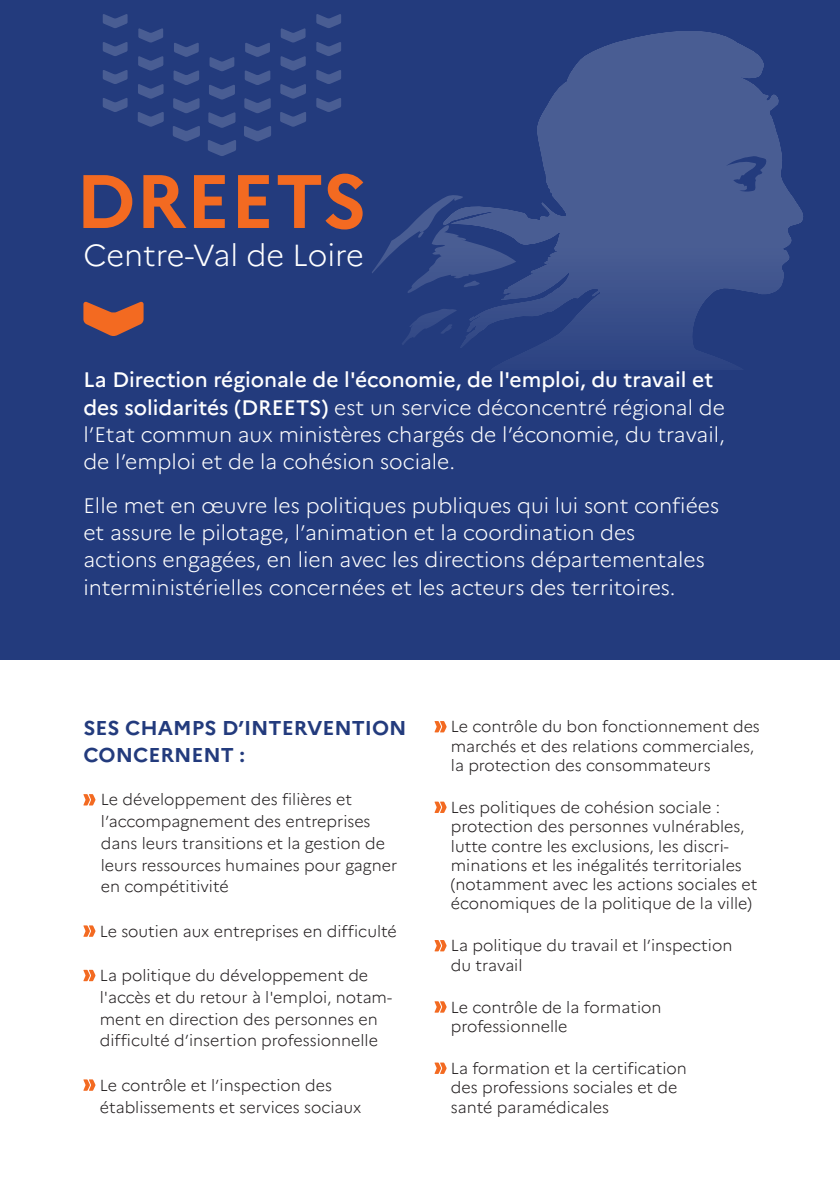
<style>
.page{position:relative;width:840px;height:1191px;background:#fff}
.page>*{position:absolute;margin:0;border:0;box-sizing:border-box;transform-origin:0 0}
.t1{font:300 30.4px "Marianne";color:#fff}
.t2{font:300 21px/27.2px "Marianne";color:#fff}
.t3{font:700 20px/26.6px "Marianne";color:#233b7d}
.t4{font:300 16px/19.2px "Marianne";color:#231f20}
.s1{font-weight:500}
</style>
<div class="page">
<div style="left:0;top:0;width:839px;height:659px;background:#233b7d"></div>
<svg style="left:83px;top:794px;width:12px;height:11px"></svg>
<svg style="left:83px;top:925px;width:12px;height:11px"></svg>
<svg style="left:83px;top:969px;width:12px;height:12px"></svg>
<svg style="left:83px;top:1079px;width:12px;height:11px"></svg>
<svg style="left:434px;top:721px;width:12px;height:11px"></svg>
<svg style="left:434px;top:801px;width:12px;height:12px"></svg>
<svg style="left:434px;top:940px;width:12px;height:11px"></svg>
<svg style="left:434px;top:1001px;width:12px;height:11px"></svg>
<svg style="left:434px;top:1062px;width:12px;height:12px"></svg>
<svg style="left:208px;top:140px;width:28px;height:16px"></svg>
<svg style="left:244px;top:126px;width:27px;height:15px"></svg>
<svg style="left:280px;top:112px;width:26px;height:15px"></svg>
<svg style="left:316px;top:98px;width:25px;height:14px"></svg>
<svg style="left:208px;top:112px;width:27px;height:16px"></svg>
<svg style="left:244px;top:98px;width:26px;height:15px"></svg>
<svg style="left:280px;top:84px;width:26px;height:15px"></svg>
<svg style="left:316px;top:70px;width:25px;height:14px"></svg>
<svg style="left:209px;top:85px;width:26px;height:15px"></svg>
<svg style="left:245px;top:70px;width:25px;height:15px"></svg>
<svg style="left:280px;top:56px;width:25px;height:15px"></svg>
<svg style="left:316px;top:42px;width:25px;height:14px"></svg>
<svg style="left:209px;top:57px;width:25px;height:14px"></svg>
<svg style="left:245px;top:43px;width:25px;height:14px"></svg>
<svg style="left:281px;top:28px;width:24px;height:15px"></svg>
<svg style="left:316px;top:14px;width:25px;height:14px"></svg>
<svg style="left:173px;top:126px;width:27px;height:15px"></svg>
<svg style="left:138px;top:112px;width:26px;height:15px"></svg>
<svg style="left:103px;top:98px;width:24px;height:14px"></svg>
<svg style="left:173px;top:98px;width:26px;height:15px"></svg>
<svg style="left:138px;top:84px;width:25px;height:15px"></svg>
<svg style="left:103px;top:70px;width:24px;height:14px"></svg>
<svg style="left:173px;top:70px;width:26px;height:15px"></svg>
<svg style="left:138px;top:56px;width:25px;height:15px"></svg>
<svg style="left:103px;top:42px;width:24px;height:14px"></svg>
<svg style="left:174px;top:43px;width:25px;height:14px"></svg>
<svg style="left:138px;top:28px;width:25px;height:15px"></svg>
<svg style="left:103px;top:14px;width:24px;height:14px"></svg>
<svg style="left:372px;top:31px;width:431px;height:330px"></svg>
<svg style="left:725px;top:155px;width:41px;height:37px"></svg>
<svg style="left:83px;top:174px;width:280px;height:55px"></svg>
<svg style="left:83px;top:301px;width:60px;height:35px"></svg>
<h1 class="t1" style="left:83px;top:236px;width:282px">Centre-Val de Loire</h1>
<h2 class="t2" style="left:83px;top:366px;width:642px"><span class="s1">La Direction régionale de l'économie, de l'emploi, du travail et des solidarités (DREETS)</span> est un service déconcentré régional de l’Etat commun aux ministères chargés de l’économie, du travail, de l’emploi et de la cohésion sociale.</h2>
<p class="t2" style="left:83px;top:492px;width:637px">Elle met en œuvre les politiques publiques qui lui sont confiées et assure le pilotage, l’animation et la coordination des<br>actions engagées, en lien avec les directions départementales interministérielles concernées et les acteurs des territoires.</p>
<p class="t3" style="left:83px;top:715px;width:324px">SES CHAMPS D’INTERVENTION<br>CONCERNENT :</p>
<p class="t4" style="left:101px;top:789px;width:298px;line-height:21.8px">Le développement des filières et l’accompagnement des entreprises dans leurs transitions et la gestion de leurs ressources humaines pour gagner en compétitivité</p>
<p class="t4" style="left:100px;top:921px;width:298px">Le soutien aux entreprises en difficulté</p>
<p class="t4" style="left:100px;top:964px;width:293px;line-height:21.8px">La politique du développement de l'accès et du retour à l'emploi, notam&shy;ment en direction des personnes en difficulté d’insertion professionnelle</p>
<p class="t4" style="left:100px;top:1074px;width:263px;line-height:21.8px">Le contrôle et l’inspection des établissements et services sociaux</p>
<p class="t4" style="left:450px;top:717px;width:310px">Le contrôle du bon fonctionnement des marchés et des relations commerciales, la protection des consommateurs</p>
<p class="t4" style="left:450px;top:797px;width:308px">Les politiques de cohésion sociale : protection des personnes vulnérables, lutte contre les exclusions, les discri&shy;minations et les inégalités territoriales (notamment avec les actions sociales et économiques de la politique de la ville)</p>
<p class="t4" style="left:450px;top:936px;width:283px">La politique du travail et l’inspection du travail</p>
<p class="t4" style="left:450px;top:997px;width:212px">Le contrôle de la formation professionnelle</p>
<p class="t4" style="left:450px;top:1058px;width:237px">La formation et la certification des professions sociales et de santé paramédicales</p>
</div>
